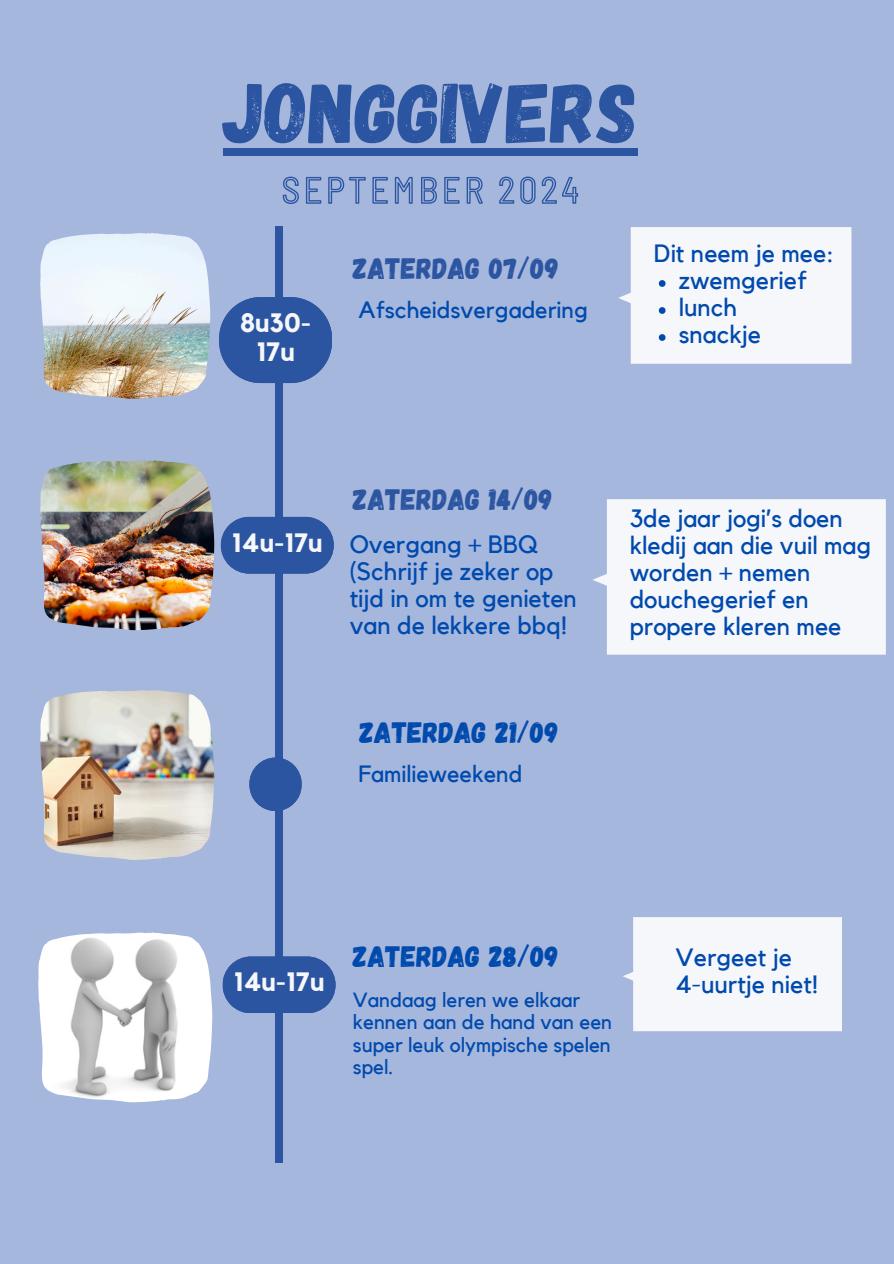
<style>
.page{position:relative;width:894px;height:1264px;background:#fff}
.page>*{position:absolute;margin:0;border:0;box-sizing:border-box;transform-origin:0 0}
.t1{font:85.05px "Gagalin";color:#2c55a1}
.t2{font:29.4px "Gagalin";color:#2c55a1}
.t3{font:29.4px "Gagalin";color:#004aad}
.t4{font:700 26.4px/29.2px "Kollektif";color:#f6f7fb;text-align:center}
.t5{font:24.9px/27px "Kollektif";color:#004aad}
.t6{font:23.4px "Kollektif";color:#004aad}
.t7{font:20.4px/22.5px "Kollektif";color:#004aad}
</style>
<div class="page">
<div style="left:0;top:0;width:893px;height:1263px;background:#a6b7dd"></div>
<div style="left:275px;top:227px;width:7px;height:935px;background:#2c55a1"></div>
<svg style="left:221px;top:517px;width:112px;height:56px"></svg>
<img style="left:40px;top:233px;width:170px;height:166px">
<img style="left:38px;top:932px;width:174px;height:170px">
<svg style="left:219px;top:297px;width:113px;height:86px"></svg>
<svg style="left:222px;top:956px;width:113px;height:57px"></svg>
<div style="left:593px;top:499px;width:292px;height:155px;background:#f6f7fb"></div>
<svg style="left:249px;top:757px;width:52px;height:54px"></svg>
<div style="left:623px;top:917px;width:218px;height:114px;background:#f6f7fb"></div>
<img style="left:40px;top:460px;width:174px;height:170px">
<img style="left:40px;top:690px;width:174px;height:169px">
<div style="left:223px;top:148px;width:414px;height:8px;background:#2c55a1"></div>
<svg style="left:282px;top:176px;width:296px;height:29px"></svg>
<div style="left:618px;top:227px;width:233px;height:137px;background:#f6f7fb"></div>
<h4 class="t1" style="left:223px;top:58px;width:416px">JONGGIVERS</h4>
<h1 class="t4" style="left:240px;top:309px;width:72px">8u30-<br>17u</h1>
<h5 class="t2" style="left:353px;top:249px;width:207px">ZATERDAG 07/09</h5>
<p class="t6" style="left:358px;top:299px;width:231px">Afscheidsvergadering</p>
<h5 class="t5" style="left:653px;top:241px;width:182px">Dit neem je mee:</h5>
<h5 class="t5" style="left:678px;top:268px;width:129px">zwemgerief</h5>
<h3 class="t5" style="left:678px;top:295px;width:60px">lunch</h3>
<h6 class="t5" style="left:678px;top:322px;width:84px">snackje</h6>
<p class="t4" style="left:232px;top:529px;width:92px">14u-17u</p>
<h3 class="t2" style="left:353px;top:480px;width:201px">ZATERDAG 14/09</h3>
<h6 class="t5" style="left:349px;top:531px;width:229px">Overgang + BBQ (Schrijf je zeker op tijd in om te genieten van de lekkere bbq!</h6>
<p class="t3" style="left:359px;top:713px;width:200px">ZATERDAG 21/09</p>
<p class="t6" style="left:358px;top:763px;width:165px">Familieweekend</p>
<h3 class="t5" style="left:629px;top:506px;width:243px">3de jaar jogi’s doen kledij aan die vuil mag worden + nemen douchegerief en propere kleren mee</h3>
<h2 class="t4" style="left:233px;top:968px;width:92px">14u-17u</h2>
<p class="t3" style="left:353px;top:937px;width:207px">ZATERDAG 28/09</p>
<p class="t7" style="left:353px;top:989px;width:260px">Vandaag leren we elkaar kennen aan de hand van een super leuk olympische spelen spel.</p>
<p class="t5" style="left:675px;top:944px;width:144px">Vergeet je<br>4-uurtje niet!</p>
</div>
